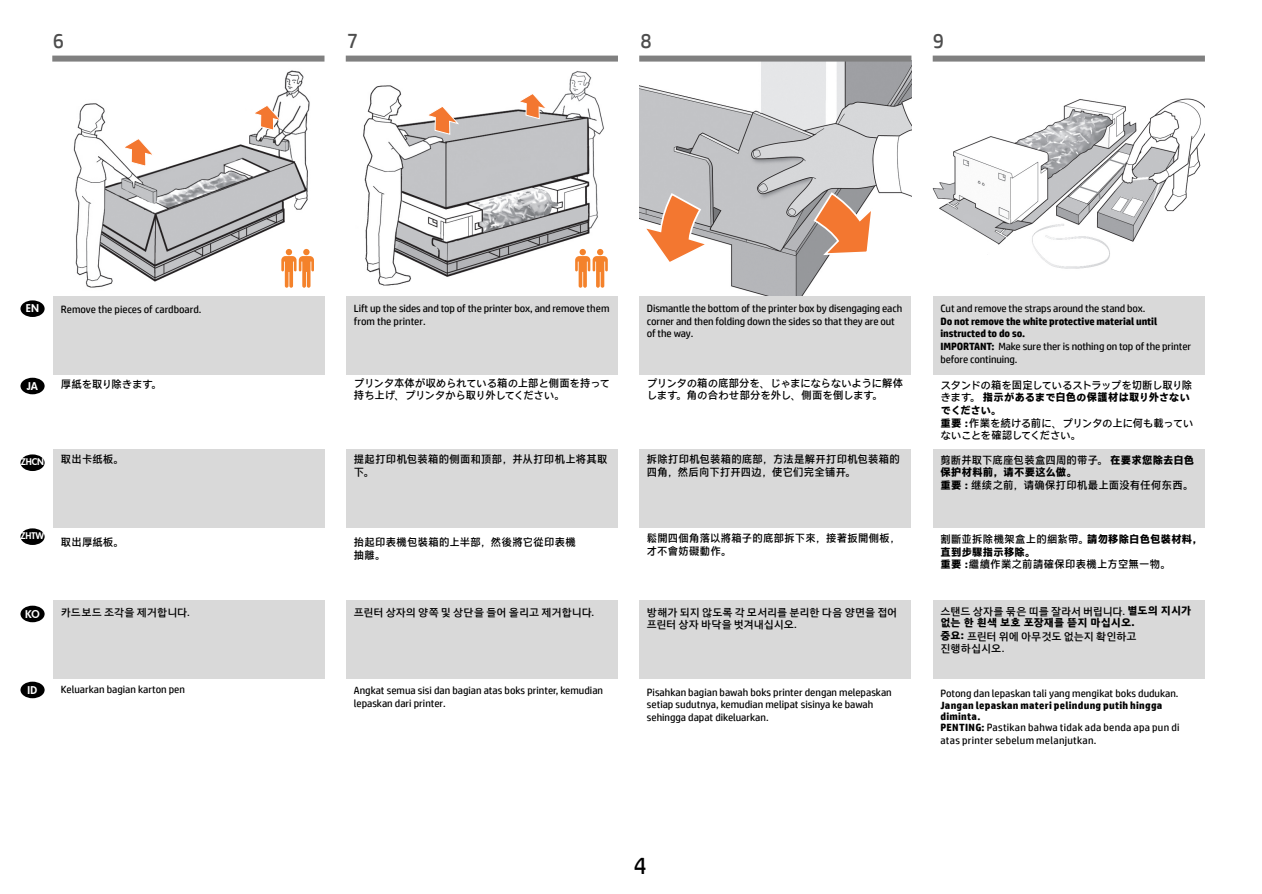
<style>
.page{position:relative;width:1262px;height:894px;background:#fff}
.page>*{position:absolute;margin:0;border:0;box-sizing:border-box;transform-origin:0 0}
.t1{font:24px "HP Simplified";color:#000}
.t2{font:21px "HP Simplified";color:#4d4d4d}
.t3{font:10.5px/12.6px "HP Simplified";letter-spacing:-.005em;color:#000}
.t4{font:10.5px/12.6px "HP Simplified Hans";color:#000}
.t5{font:700 10.5px/12.6px "HP Simplified";letter-spacing:-.01em;color:#000}
.t6{font:10.5px/12.6px "HP Simplified Hangeul";color:#000}
.t7{font:10.5px/12.6px "HP Simplified Hans";letter-spacing:-.035em;color:#000}
.t8{font:700 10.5px/11.2px "HP Simplified";letter-spacing:.025em;color:#000}
.t9{font:10.5px/12.6px "HP Simplified Hans";letter-spacing:-.025em;color:#000}
.t10{font:700 10.5px/11.7px "HP Simplified Hangeul";letter-spacing:.005em;color:#000}
.t11{font:10.5px "HP Simplified";letter-spacing:.025em;color:#000}
.t12{font:10.5px "Futura Hv";letter-spacing:-.01em;color:#fff}
.t13{font:9px "Futura Hv";letter-spacing:-.01em;color:#fff}
.s1{font-weight:400}
.s2{font-weight:700}
</style>
<div class="page">
<img style="left:73px;top:70px;width:237px;height:218px">
<svg style="left:121px;top:133px;width:35px;height:37px"></svg>
<svg style="left:251px;top:100px;width:32px;height:33px"></svg>
<img style="left:639px;top:62px;width:272px;height:234px">
<img style="left:363px;top:71px;width:241px;height:217px">
<svg style="left:424px;top:100px;width:36px;height:38px"></svg>
<svg style="left:516px;top:88px;width:33px;height:34px"></svg>
<svg style="left:812px;top:191px;width:62px;height:65px"></svg>
<svg style="left:640px;top:192px;width:72px;height:73px"></svg>
<img style="left:932px;top:98px;width:273px;height:171px">
<svg style="left:575px;top:249px;width:33px;height:38px"></svg>
<svg style="left:281px;top:249px;width:33px;height:38px"></svg>
<div style="left:53px;top:296px;width:271px;height:78px;background:#d9d9d9"></div>
<div style="left:53px;top:449px;width:271px;height:78px;background:#d9d9d9"></div>
<div style="left:53px;top:600px;width:271px;height:78px;background:#d9d9d9"></div>
<div style="left:346px;top:296px;width:272px;height:78px;background:#d9d9d9"></div>
<div style="left:346px;top:449px;width:272px;height:78px;background:#d9d9d9"></div>
<div style="left:346px;top:600px;width:272px;height:78px;background:#d9d9d9"></div>
<div style="left:639px;top:296px;width:272px;height:78px;background:#d9d9d9"></div>
<div style="left:933px;top:296px;width:272px;height:78px;background:#d9d9d9"></div>
<div style="left:639px;top:449px;width:272px;height:78px;background:#d9d9d9"></div>
<div style="left:933px;top:449px;width:272px;height:78px;background:#d9d9d9"></div>
<div style="left:639px;top:600px;width:272px;height:78px;background:#d9d9d9"></div>
<div style="left:933px;top:600px;width:272px;height:78px;background:#d9d9d9"></div>
<div style="left:20px;top:300px;width:25px;height:17px;background:#000;border-radius:50%"></div>
<div style="left:20px;top:377px;width:25px;height:17px;background:#000;border-radius:50%"></div>
<div style="left:20px;top:681px;width:25px;height:17px;background:#000;border-radius:50%"></div>
<div style="left:20px;top:454px;width:25px;height:17px;background:#000;border-radius:50%"></div>
<div style="left:20px;top:528px;width:25px;height:17px;background:#000;border-radius:50%"></div>
<div style="left:20px;top:605px;width:25px;height:17px;background:#000;border-radius:50%"></div>
<div style="left:932px;top:56px;width:273px;height:6px;background:#808080"></div>
<div style="left:346px;top:56px;width:272px;height:6px;background:#808080"></div>
<div style="left:639px;top:56px;width:272px;height:6px;background:#808080"></div>
<div style="left:52px;top:56px;width:272px;height:6px;background:#808080"></div>
<h2 class="t2" style="left:53px;top:27px;width:13px">6</h2>
<h2 class="t2" style="left:347px;top:27px;width:13px">7</h2>
<h2 class="t2" style="left:640px;top:27px;width:13px">8</h2>
<h2 class="t2" style="left:932px;top:27px;width:13px">9</h2>
<p class="t12" style="left:26px;top:301px;width:15px">EN</p>
<p class="t3" style="left:61px;top:303px;width:142px">Remove the pieces of cardboard.</p>
<p class="t12" style="left:27px;top:378px;width:12px">JA</p>
<p class="t9" style="left:61px;top:378px;width:103px">厚紙を取り除きます。</p>
<p class="t13" style="left:21px;top:456px;width:25px">ZHCN</p>
<p class="t4" style="left:61px;top:452px;width:64px">取出卡纸板。</p>
<p class="t3" style="left:354px;top:302px;width:257px">Lift up the sides and top of the printer box, and remove them from the printer.</p>
<p class="t9" style="left:354px;top:376px;width:258px">プリンタ本体が収められている箱の上部と側面を持って持ち上げ、プリンタから取り外してください。</p>
<p class="t4" style="left:354px;top:453px;width:255px">提起打印机包装箱的侧面和顶部，并从打印机上将其取下。</p>
<p class="t3" style="left:647px;top:302px;width:257px">Dismantle the bottom of the printer box by disengaging each corner and then folding down the sides so that they are out of the way.</p>
<p class="t4" style="left:647px;top:376px;width:258px">プリンタの箱の底部分を、じゃまにならないように解体します。角の合わせ部分を外し、側面を倒します。</p>
<p class="t4" style="left:647px;top:453px;width:255px">拆除打印机包装箱的底部，方法是解开打印机包装箱的四角，然后向下打开四边，使它们完全铺开。</p>
<p class="t3" style="left:940px;top:302px;width:206px">Cut and remove the straps around the stand box.</p>
<p class="t5" style="left:940px;top:315px;width:252px">Do not remove the white protective material until instructed to do so.<br>IMPORTANT: <span class="s1">Make sure ther is nothing on top of the printer before continuing.</span></p>
<p class="t7" style="left:940px;top:378px;width:254px">スタンドの箱を固定しているストラップを切断し取り除きます。 <span class="s2">指示があるまで白色の保護材は取り外さないでください。<br>重要：</span>作業を続ける前に、プリンタの上に何も載っていないことを確認してください。</p>
<p class="t4" style="left:940px;top:453px;width:255px">剪断并取下底座包装盒四周的带子。 <span class="s2">在要求您除去白色保护材料前，请不要这么做。<br>重要：</span>继续之前，请确保打印机最上面没有任何东西。</p>
<p class="t13" style="left:20px;top:529px;width:25px">ZHTW</p>
<p class="t4" style="left:61px;top:535px;width:64px">取出厚紙板。</p>
<p class="t12" style="left:25px;top:606px;width:16px">KO</p>
<p class="t6" style="left:61px;top:605px;width:130px">카드보드 조각을 제거합니다.</p>
<p class="t12" style="left:28px;top:682px;width:11px">ID</p>
<p class="t3" style="left:61px;top:683px;width:126px">Keluarkan bagian karton pen</p>
<p class="t4" style="left:354px;top:536px;width:223px">抬起印表機包裝箱的上半部，然後將它從印表機抽離。</p>
<p class="t6" style="left:354px;top:605px;width:242px">프린터 상자의 양쪽 및 상단을 들어 올리고 제거합니다.</p>
<p class="t3" style="left:354px;top:684px;width:251px">Angkat semua sisi dan bagian atas boks printer, kemudian lepaskan dari printer.</p>
<p class="t4" style="left:647px;top:532px;width:255px">鬆開四個角落以將箱子的底部拆下來，接著扳開側板，才不會妨礙動作。</p>
<p class="t6" style="left:647px;top:605px;width:252px">방해가 되지 않도록 각 모서리를 분리한 다음 양면을 접어 프린터 상자 바닥을 벗겨내십시오.</p>
<p class="t3" style="left:647px;top:685px;width:246px">Pisahkan bagian bawah boks printer dengan melepaskan setiap sudutnya, kemudian melipat sisinya ke bawah sehingga dapat dikeluarkan.</p>
<p class="t4" style="left:940px;top:532px;width:263px">割斷並拆除機架盒上的綑紮帶。<span class="s2">請勿移除白色包裝材料，直到步驟指示移除。<br>重要：</span>繼續作業之前請確保印表機上方空無一物。</p>
<p class="t10" style="left:940px;top:604px;width:252px"><span class="s1">스탠드 상자를 묶은 띠를 잘라서 버립니다.</span> 별도의 지시가 없는 한 흰색 보호 포장재를 뜯지 마십시오.</p>
<p class="t6" style="left:940px;top:629px;width:197px"><span class="s2">중요:</span> 프린터 위에 아무것도 없는지 확인하고 진행하십시오.</p>
<p class="t3" style="left:940px;top:686px;width:240px">Potong dan lepaskan tali yang mengikat boks dudukan.</p>
<p class="t8" style="left:940px;top:699px;width:240px">Jangan lepaskan materi pelindung putih hingga diminta.<br>PENTING: <span class="s1">Pastikan bahwa tidak ada benda apa pun di</span></p>
<p class="t11" style="left:940px;top:733px;width:157px">atas printer sebelum melanjutkan.</p>
<h1 class="t1" style="left:634px;top:849px;width:14px">4</h1>
</div>
